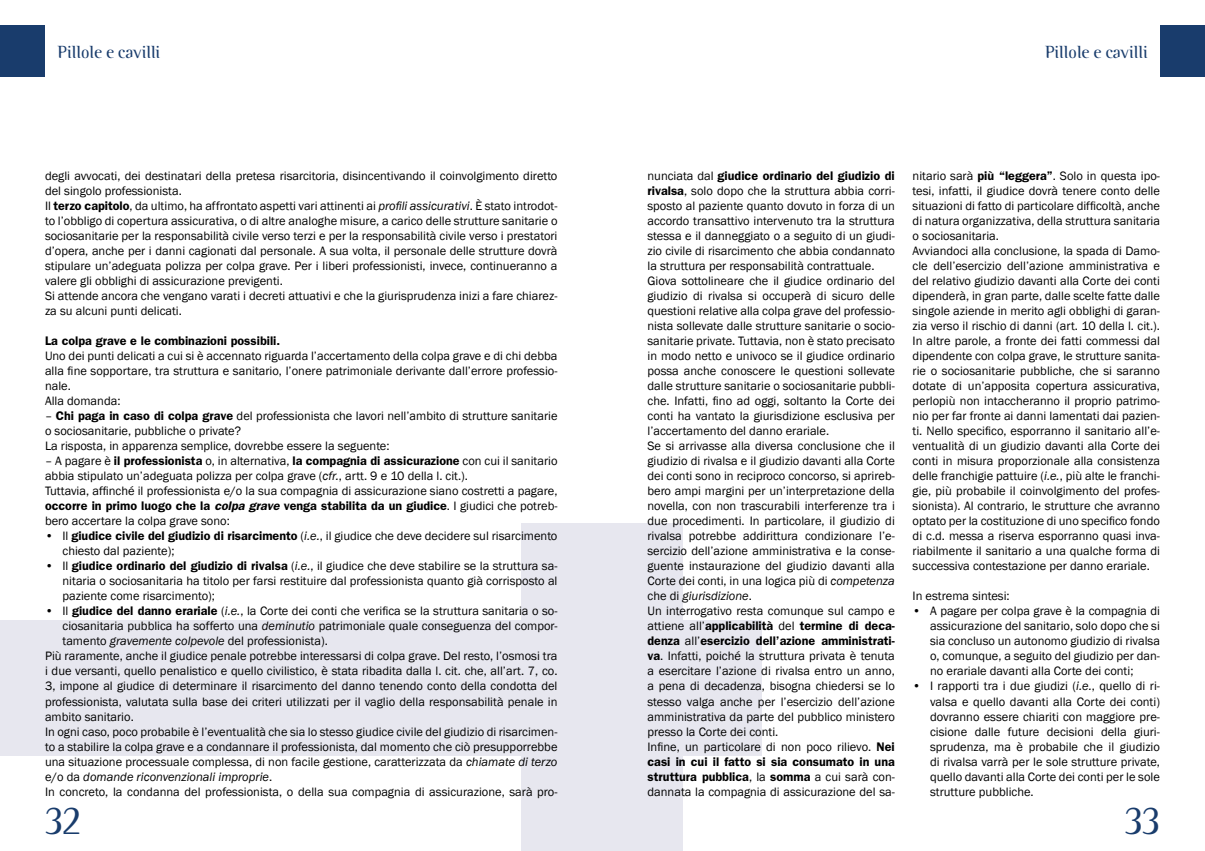
<style>
.page{position:relative;width:1205px;height:851px;background:#fff}
.page>*{position:absolute;margin:0;border:0;box-sizing:border-box;transform-origin:0 0}
.t1{font:300 37.5px "Binary ITC";color:#193c6c}
.t2{font:300 17.5px "Binary ITC";color:#193c6c}
.t3{font:12.5px/15px "Franklin Gothic";color:#000}
.t4{font:600 12.5px "Franklin Gothic";color:#000}
.t5{font:italic 12.5px "Franklin Gothic";color:#000}
.s1{font-weight:600}
.s2{font-style:italic}
.s3{font-weight:600;font-style:italic}
.s4{font-style:normal}
</style>
<div class="page">
<div style="left:522px;top:523px;width:161px;height:327px;background:#e7e7ef"></div>
<div style="left:0;top:620px;width:602px;height:135px;background:#e7e7ef"></div>
<div style="left:602px;top:620px;width:160px;height:135px;background:#e7e7ef"></div>
<div style="left:0;top:25px;width:45px;height:52px;background:#193c6c"></div>
<div style="left:1160px;top:25px;width:45px;height:52px;background:#193c6c"></div>
<h2 class="t2" style="left:58px;top:42px;width:104px">Pillole e cavilli</h2>
<h2 class="t2" style="left:1045px;top:41px;width:104px">Pillole e cavilli</h2>
<p class="t3" style="left:45px;top:169px;width:514px">degli avvocati, dei destinatari della pretesa risarcitoria, disincentivando il coinvolgimento diretto del singolo professionista.<br>Il <span class="s1">terzo capitolo</span>, da ultimo, ha affrontato aspetti vari attinenti ai <span class="s2">profili assicurativi</span>. È stato introdot&shy;to l’obbligo di copertura assicurativa, o di altre analoghe misure, a carico delle strutture sanitarie o sociosanitarie per la responsabilità civile verso terzi e per la responsabilità civile verso i prestatori d’opera, anche per i danni cagionati dal personale. A sua volta, il personale delle strutture dovrà stipulare un’adeguata polizza per colpa grave. Per i liberi professionisti, invece, continueranno a valere gli obblighi di assicurazione previgenti.<br>Si attende ancora che vengano varati i decreti attuativi e che la giurisprudenza inizi a fare chiarez&shy;za su alcuni punti delicati.</p>
<p class="t4" style="left:45px;top:333px;width:237px">La colpa grave e le combinazioni possibili.</p>
<p class="t3" style="left:45px;top:349px;width:514px">Uno dei punti delicati a cui si è accennato riguarda l’accertamento della colpa grave e di chi debba alla fine sopportare, tra struttura e sanitario, l’onere patrimoniale derivante dall’errore professio&shy;nale.<br>Alla domanda:</p>
<p class="t3" style="left:45px;top:409px;width:514px">– <span class="s1">Chi paga in caso di colpa grave</span> del professionista che lavori nell’ambito di strutture sanitarie o sociosanitarie, pubbliche o private?<br>La risposta, in apparenza semplice, dovrebbe essere la seguente:</p>
<p class="t3" style="left:45px;top:454px;width:514px">– A pagare è <span class="s1">il professionista</span> o, in alternativa, <span class="s1">la compagnia di assicurazione</span> con cui il sanitario abbia stipulato un’adeguata polizza per colpa grave (<span class="s2">cfr.</span>, artt. 9 e 10 della l. cit.).<br>Tuttavia, affinché il professionista e/o la sua compagnia di assicurazione siano costretti a pagare, <span class="s1">occorre in primo luogo che la</span> <span class="s3">colpa grave</span> <span class="s1">venga stabilita da un giudice</span>. I giudici che potreb&shy;bero accertare la colpa grave sono:</p>
<p class="t3" style="left:63px;top:529px;width:496px;text-indent:-18px">• Il <span class="s1">giudice civile del giudizio di risarcimento</span> (<span class="s2">i.e.</span>, il giudice che deve decidere sul risarcimento chiesto dal paziente);</p>
<p class="t3" style="left:63px;top:559px;width:496px;text-align:justify;text-indent:-18px">• Il <span class="s1">giudice ordinario del giudizio di rivalsa</span> (<span class="s2">i.e.</span>, il giudice che deve stabilire se la struttura sa&shy;nitaria o sociosanitaria ha titolo per farsi restituire dal professionista quanto già corrisposto al paziente come risarcimento);</p>
<p class="t3" style="left:45px;top:604px;width:514px">• Il <span class="s1">giudice del danno erariale</span> (<span class="s2">i.e.</span>, la Corte dei conti che verifica se la struttura sanitaria o so-</p>
<p class="t3" style="left:63px;top:619px;width:496px">ciosanitaria pubblica ha sofferto una <span class="s2">deminutio</span> patrimoniale quale conseguenza del compor-</p>
<p class="t3" style="left:63px;top:634px;width:267px">tamento <span class="s2">gravemente colpevole</span> del professionista).</p>
<p class="t3" style="left:45px;top:649px;width:514px">Più raramente, anche il giudice penale potrebbe interessarsi di colpa grave. Del resto, l’osmosi tra</p>
<p class="t3" style="left:45px;top:664px;width:514px">i due versanti, quello penalistico e quello civilistico, è stata ribadita dalla l. cit. che, all’art. 7, co.</p>
<p class="t3" style="left:45px;top:679px;width:514px">3, impone al giudice di determinare il risarcimento del danno tenendo conto della condotta del</p>
<p class="t3" style="left:45px;top:694px;width:514px">professionista, valutata sulla base dei criteri utilizzati per il vaglio della responsabilità penale in</p>
<p class="t3" style="left:45px;top:709px;width:90px">ambito sanitario.</p>
<p class="t3" style="left:45px;top:724px;width:514px">In ogni caso, poco probabile è l’eventualità che sia lo stesso giudice civile del giudizio di risarcimen-</p>
<p class="t3" style="left:45px;top:739px;width:514px">to a stabilire la colpa grave e a condannare il professionista, dal momento che ciò presupporrebbe</p>
<p class="t3" style="left:45px;top:754px;width:514px">una situazione processuale complessa, di non facile gestione, caratterizzata da <span class="s2">chiamate di terzo</span></p>
<p class="t5" style="left:45px;top:768px;width:229px"><span class="s4">e/o da</span> domande riconvenzionali improprie<span class="s4">.</span></p>
<p class="t3" style="left:45px;top:784px;width:514px">In concreto, la condanna del professionista, o della sua compagnia di assicurazione, sarà pro-</p>
<p class="t3" style="left:647px;top:169px;width:249px">nunciata dal <span class="s1">giudice ordinario del giudizio di rivalsa</span>, solo dopo che la struttura abbia corri&shy;sposto al paziente quanto dovuto in forza di un accordo transattivo intervenuto tra la struttura stessa e il danneggiato o a seguito di un giudi&shy;zio civile di risarcimento che abbia condannato la struttura per responsabilità contrattuale.<br>Giova sottolineare che il giudice ordinario del giudizio di rivalsa si occuperà di sicuro delle questioni relative alla colpa grave del professio&shy;nista sollevate dalle strutture sanitarie o socio&shy;sanitarie private. Tuttavia, non è stato precisato in modo netto e univoco se il giudice ordinario possa anche conoscere le questioni sollevate dalle strutture sanitarie o sociosanitarie pubbli&shy;che. Infatti, fino ad oggi, soltanto la Corte dei conti ha vantato la giurisdizione esclusiva per l’accertamento del danno erariale.<br>Se si arrivasse alla diversa conclusione che il giudizio di rivalsa e il giudizio davanti alla Corte dei conti sono in reciproco concorso, si aprireb&shy;bero ampi margini per un’interpretazione della novella, con non trascurabili interferenze tra i due procedimenti. In particolare, il giudizio di rivalsa potrebbe addirittura condizionare l’e&shy;sercizio dell’azione amministrativa e la conse&shy;guente instaurazione del giudizio davanti alla Corte dei conti, in una logica più di <span class="s2">competenza </span>che di <span class="s2">giurisdizione</span>.<br>Un interrogativo resta comunque sul campo e attiene all’<span class="s1">applicabilità</span> del <span class="s1">termine di deca&shy;denza</span> all’<span class="s1">esercizio dell’azione amministrati&shy;va</span>. Infatti, poiché la struttura privata è tenuta a esercitare l’azione di rivalsa entro un anno, a pena di decadenza, bisogna chiedersi se lo stesso valga anche per l’esercizio dell’azione amministrativa da parte del pubblico ministero presso la Corte dei conti.<br>Infine, un particolare di non poco rilievo. <span class="s1">Nei casi in cui il fatto si sia consumato in una struttura pubblica</span>, la <span class="s1">somma</span> a cui sarà con&shy;dannata la compagnia di assicurazione del sa-</p>
<p class="t3" style="left:912px;top:169px;width:249px">nitario sarà <span class="s1">più “leggera”</span>. Solo in questa ipo&shy;tesi, infatti, il giudice dovrà tenere conto delle situazioni di fatto di particolare difficoltà, anche di natura organizzativa, della struttura sanitaria o sociosanitaria.<br>Avviandoci alla conclusione, la spada di Damo&shy;cle dell’esercizio dell’azione amministrativa e del relativo giudizio davanti alla Corte dei conti dipenderà, in gran parte, dalle scelte fatte dalle singole aziende in merito agli obblighi di garan&shy;zia verso il rischio di danni (art. 10 della l. cit.).<br>In altre parole, a fronte dei fatti commessi dal dipendente con colpa grave, le strutture sanita&shy;rie o sociosanitarie pubbliche, che si saranno dotate di un’apposita copertura assicurativa, perlopiù non intaccheranno il proprio patrimo&shy;nio per far fronte ai danni lamentati dai pazien&shy;ti. Nello specifico, esporranno il sanitario all’e&shy;ventualità di un giudizio davanti alla Corte dei conti in misura proporzionale alla consistenza delle franchigie pattuire (<span class="s2">i.e.</span>, più alte le franchi&shy;gie, più probabile il coinvolgimento del profes&shy;sionista). Al contrario, le strutture che avranno optato per la costituzione di uno specifico fondo di c.d. messa a riserva esporranno quasi inva&shy;riabilmente il sanitario a una qualche forma di successiva contestazione per danno erariale.</p>
<p class="t3" style="left:912px;top:589px;width:99px">In estrema sintesi:</p>
<p class="t3" style="left:930px;top:604px;width:231px;text-align:justify;text-indent:-17px">• A pagare per colpa grave è la compagnia di assicurazione del sanitario, solo dopo che si sia concluso un autonomo giudizio di rivalsa o, comunque, a seguito del giudizio per dan&shy;no erariale davanti alla Corte dei conti;</p>
<p class="t3" style="left:930px;top:679px;width:231px;text-align:justify;text-indent:-17px">• I rapporti tra i due giudizi (<span class="s2">i.e.</span>, quello di ri&shy;valsa e quello davanti alla Corte dei conti) dovranno essere chiariti con maggiore pre&shy;cisione dalle future decisioni della giuri&shy;sprudenza, ma è probabile che il giudizio di rivalsa varrà per le sole strutture private, quello davanti alla Corte dei conti per le sole strutture pubbliche.</p>
<h1 class="t1" style="left:45px;top:799px;width:37px">32</h1>
<h1 class="t1" style="left:1125px;top:799px;width:37px">33</h1>
</div>
